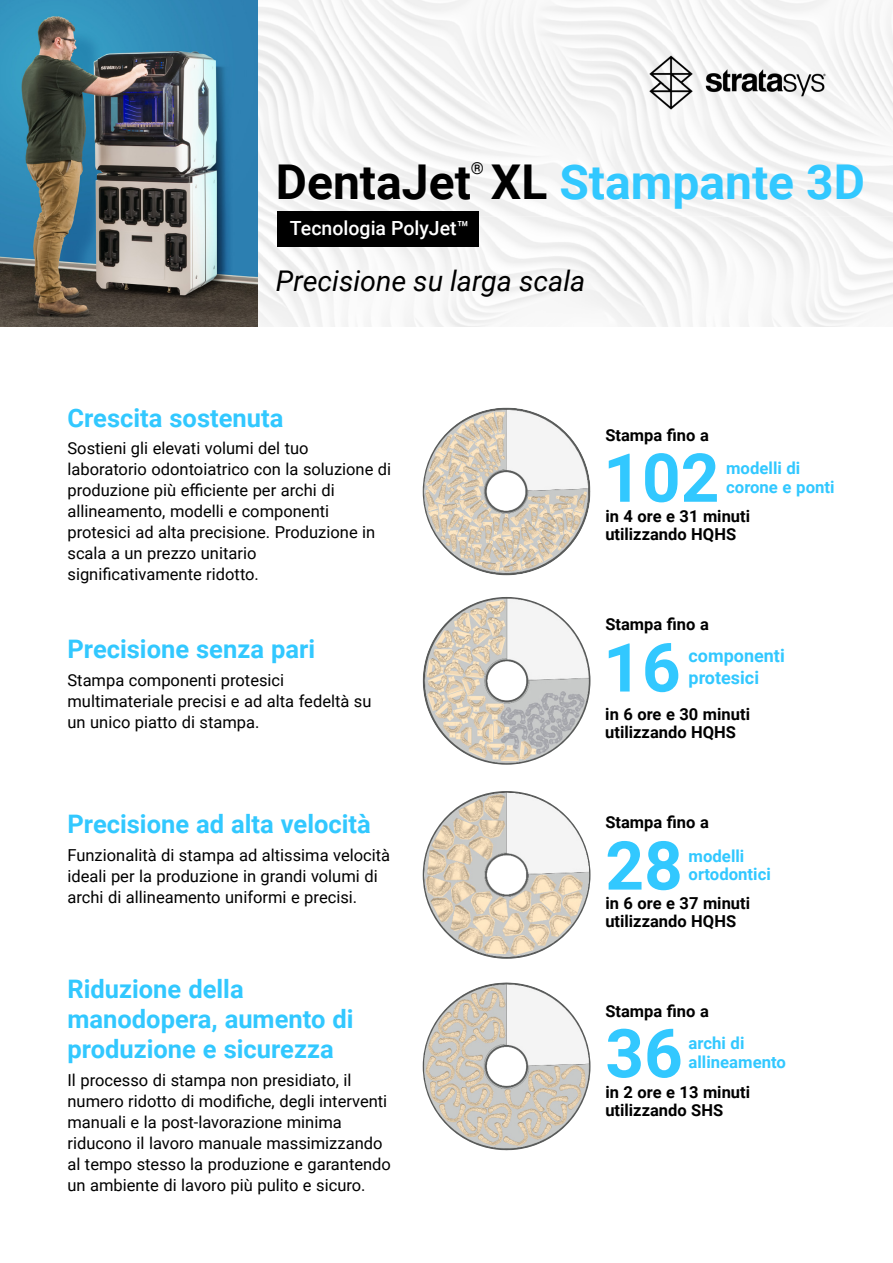
<style>
.page{position:relative;width:893px;height:1263px;background:#fff}
.page>*{position:absolute;margin:0;border:0;box-sizing:border-box;transform-origin:0 0}
.t1{font:700 67.5px "Roboto";color:#32c8ff}
.t2{font:700 48px "Roboto";color:#32c8ff}
.t3{font:italic 28.5px "Roboto";color:#000}
.t4{font:700 25.5px/30px "Roboto";color:#32c8ff}
.t5{font:500 19.5px "Roboto";color:#fff}
.t6{font:700 18px/21.6px "Roboto";color:#32c8ff}
.t7{font:700 16.8px/18.5px "Roboto";color:#32c8ff}
.t8{font:16.65px "Roboto";color:#000}
.t9{font:16.5px/21px "Roboto";color:#000}
.t10{font:700 16.5px/18px "Roboto";color:#000}
.s1{color:#000}
</style>
<div class="page">
<img style="left:0;top:0;width:893px;height:326px">
<img style="left:631px;top:37px;width:213px;height:90px">
<img style="left:423px;top:791px;width:167px;height:168px;border-radius:84px">
<img style="left:423px;top:597px;width:167px;height:168px;border-radius:84px">
<img style="left:423px;top:407px;width:167px;height:168px;border-radius:84px">
<img style="left:423px;top:982px;width:167px;height:168px;border-radius:84px">
<div style="left:277px;top:211px;width:202px;height:35px;background:#000"></div>
<p class="t8" style="left:471px;top:157px;width:15px">®</p>
<h2 class="t2" style="left:276px;top:148px;width:590px"><span class="s1">DentaJet XL</span> Stampante 3D</h2>
<p class="t5" style="left:290px;top:215px;width:181px">Tecnologia PolyJet™</p>
<h3 class="t3" style="left:276px;top:261px;width:311px">Precisione su larga scala</h3>
<h3 class="t4" style="left:68px;top:402px;width:217px">Crescita sostenuta</h3>
<p class="t9" style="left:68px;top:437px;width:325px">Sostieni gli elevati volumi del tuo laboratorio odontoiatrico con la soluzione di produzione più efficiente per archi di allineamento, modelli e componenti protesici ad alta precisione. Produzione in scala a un prezzo unitario significativamente ridotto.</p>
<h3 class="t4" style="left:68px;top:633px;width:249px">Precisione senza pari</h3>
<p class="t9" style="left:68px;top:669px;width:306px">Stampa componenti protesici multimateriale precisi e ad alta fedeltà su un unico piatto di stampa.</p>
<h3 class="t4" style="left:68px;top:808px;width:305px">Precisione ad alta velocità</h3>
<p class="t9" style="left:68px;top:844px;width:324px">Funzionalità di stampa ad altissima velocità ideali per la produzione in grandi volumi di archi di allineamento uniformi e precisi.</p>
<h3 class="t4" style="left:68px;top:973px;width:288px">Riduzione della manodopera, aumento di produzione e sicurezza</h3>
<p class="t9" style="left:68px;top:1069px;width:325px">Il processo di stampa non presidiato, il numero ridotto di modifiche, degli interventi manuali e la post-lavorazione minima riducono il lavoro manuale massimizzando al tempo stesso la produzione e garantendo un ambiente di lavoro più pulito e sicuro.</p>
<p class="t10" style="left:605px;top:426px;width:105px">Stampa fino a</p>
<h1 class="t1" style="left:603px;top:430px;width:118px">102</h1>
<p class="t7" style="left:726px;top:458px;width:110px">modelli di corone e ponti</p>
<p class="t10" style="left:605px;top:507px;width:146px">in 4 ore e 31 minuti utilizzando HQHS</p>
<p class="t10" style="left:605px;top:615px;width:105px">Stampa fino a</p>
<h1 class="t1" style="left:603px;top:620px;width:79px">16</h1>
<p class="t6" style="left:689px;top:644px;width:98px">componenti protesici</p>
<p class="t10" style="left:605px;top:705px;width:146px">in 6 ore e 30 minuti utilizzando HQHS</p>
<p class="t10" style="left:605px;top:813px;width:105px">Stampa fino a</p>
<h1 class="t1" style="left:605px;top:818px;width:79px">28</h1>
<p class="t7" style="left:689px;top:846px;width:84px">modelli ortodontici</p>
<p class="t10" style="left:605px;top:894px;width:146px">in 6 ore e 37 minuti utilizzando HQHS</p>
<p class="t10" style="left:605px;top:1002px;width:105px">Stampa fino a</p>
<h1 class="t1" style="left:605px;top:1006px;width:79px">36</h1>
<p class="t7" style="left:689px;top:1033px;width:99px">archi di allineamento</p>
<p class="t10" style="left:605px;top:1083px;width:146px">in 2 ore e 13 minuti utilizzando SHS</p>
</div>
